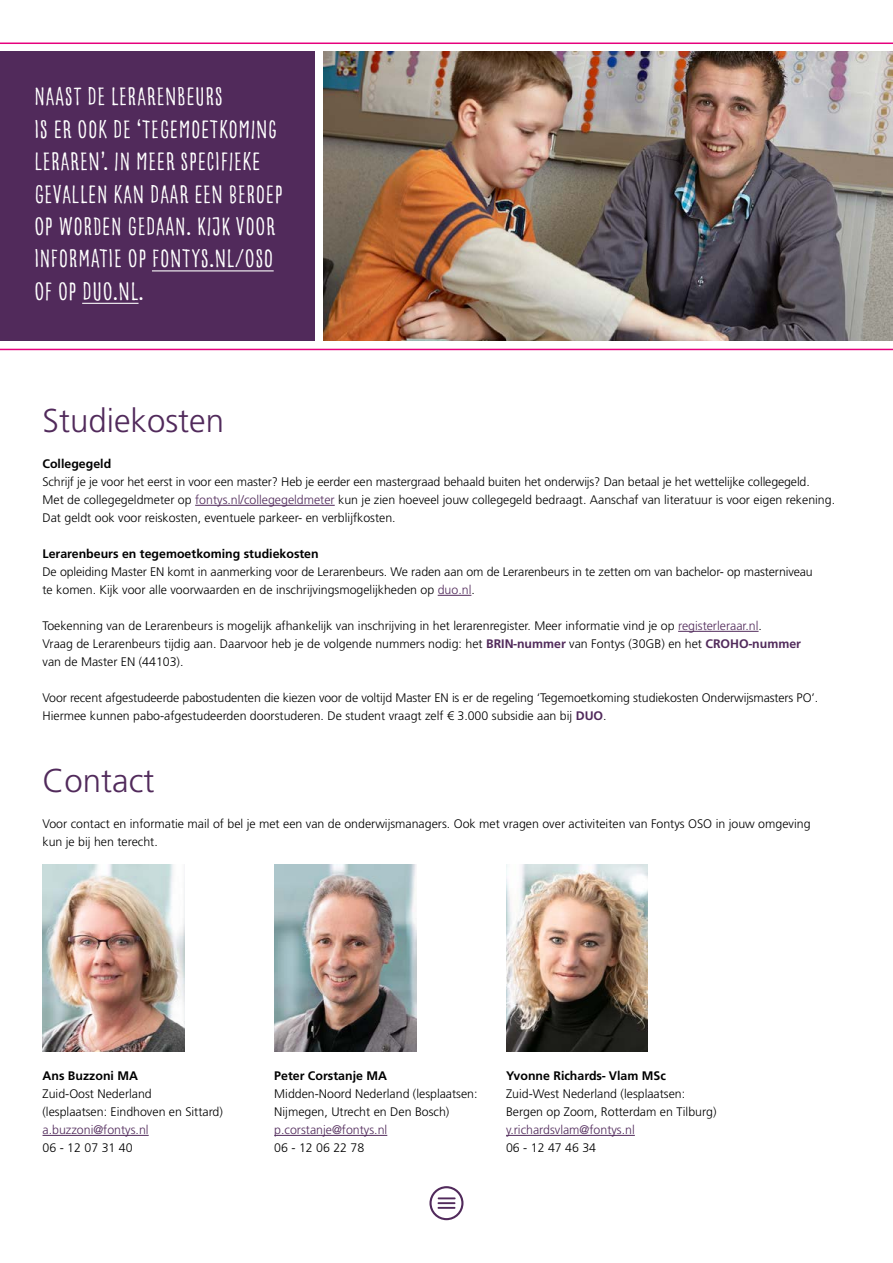
<style>
.page{position:relative;width:893px;height:1263px;background:#fff}
.page>*{position:absolute;margin:0;border:0;box-sizing:border-box;transform-origin:0 0}
.t1{font:300 33px "Fontys Frutiger";color:#512a5b}
.t2{font:27px/32.4px "Goodlife Sans Condensed";color:#fff}
.t3{font:300 12.3px/18px "Fontys Frutiger";color:#000}
.t4{font:700 12.3px "Fontys Frutiger";color:#000}
.t5{font:300 12.3px "Fontys Frutiger";color:#512a5b}
.s1{color:#512a5b}
.s2{font-weight:700;color:#512a5b}
</style>
<div class="page">
<div style="left:0;top:51px;width:315px;height:289px;background:#512a5b"></div>
<img style="left:323px;top:51px;width:570px;height:289px">
<hr style="left:0;top:43px;width:893px;height:1px;background:#e6007d">
<hr style="left:0;top:349px;width:893px;height:1px;background:#e6007d">
<hr style="left:152px;top:270px;width:122px;height:1px;background:#fff">
<hr style="left:82px;top:303px;width:57px;height:1px;background:#fff">
<hr style="left:195px;top:505px;width:140px;height:1px;background:#512a5b">
<hr style="left:438px;top:595px;width:33px;height:1px;background:#512a5b">
<hr style="left:678px;top:631px;width:81px;height:1px;background:#512a5b">
<img style="left:274px;top:864px;width:142px;height:187px">
<img style="left:43px;top:864px;width:141px;height:187px">
<img style="left:506px;top:864px;width:142px;height:187px">
<hr style="left:43px;top:1135px;width:106px;height:1px;background:#512a5b">
<hr style="left:274px;top:1135px;width:113px;height:1px;background:#512a5b">
<hr style="left:506px;top:1135px;width:129px;height:1px;background:#512a5b">
<svg style="left:429px;top:1186px;width:34px;height:34px"></svg>
<h2 class="t2" style="left:34px;top:81px;width:251px">NAAST DE LERARENBEURS<br>IS ER OOK DE ‘TEGEMOETKOMING<br>LERAREN’. IN MEER SPECIFIEKE<br>GEVALLEN KAN DAAR EEN BEROEP<br>OP WORDEN GEDAAN. KIJK VOOR<br>INFORMATIE OP FONTYS.NL/OSO<br>OF OP DUO.NL.</h2>
<h1 class="t1" style="left:43px;top:402px;width:183px">Studiekosten</h1>
<p class="t4" style="left:43px;top:456px;width:70px">Collegegeld</p>
<p class="t3" style="left:43px;top:473px;width:794px">Schrijf je je voor het eerst in voor een master? Heb je eerder een mastergraad behaald buiten het onderwijs? Dan betaal je het wettelijke collegegeld.<br>Met de collegegeldmeter op <span class="s1">fontys.nl/collegegeldmeter</span> kun je zien hoeveel jouw collegegeld bedraagt. Aanschaf van literatuur is voor eigen rekening.<br>Dat geldt ook voor reiskosten, eventuele parkeer- en verblijfkosten.</p>
<p class="t4" style="left:43px;top:547px;width:278px">Lerarenbeurs en tegemoetkoming studiekosten</p>
<p class="t3" style="left:43px;top:563px;width:772px">De opleiding Master EN komt in aanmerking voor de Lerarenbeurs. We raden aan om de Lerarenbeurs in te zetten om van bachelor- op masterniveau te komen. Kijk voor alle voorwaarden en de inschrijvingsmogelijkheden op <span class="s1">duo.nl</span>.</p>
<p class="t3" style="left:43px;top:617px;width:760px">Toekenning van de Lerarenbeurs is mogelijk afhankelijk van inschrijving in het lerarenregister. Meer informatie vind je op <span class="s1">registerleraar.nl</span>.<br>Vraag de Lerarenbeurs tijdig aan. Daarvoor heb je de volgende nummers nodig: het <span class="s2">BRIN-nummer</span> van Fontys (30GB) en het <span class="s2">CROHO-nummer </span>van de Master EN (44103).</p>
<p class="t3" style="left:43px;top:689px;width:777px">Voor recent afgestudeerde pabostudenten die kiezen voor de voltijd Master EN is er de regeling ‘Tegemoetkoming studiekosten Onderwijsmasters PO’.<br>Hiermee kunnen pabo-afgestudeerden doorstuderen. De student vraagt zelf € 3.000 subsidie aan bij <span class="s2">DUO</span>.</p>
<h1 class="t1" style="left:43px;top:762px;width:113px">Contact</h1>
<p class="t3" style="left:43px;top:815px;width:769px">Voor contact en informatie mail of bel je met een van de onderwijsmanagers. Ook met vragen over activiteiten van Fontys OSO in jouw omgeving kun je bij hen terecht.</p>
<p class="t4" style="left:43px;top:1068px;width:97px">Ans Buzzoni MA</p>
<p class="t3" style="left:43px;top:1085px;width:182px">Zuid-Oost Nederland<br>(lesplaatsen: Eindhoven en Sittard)</p>
<p class="t5" style="left:43px;top:1123px;width:108px">a.buzzoni@fontys.nl</p>
<p class="t3" style="left:43px;top:1139px;width:92px">06 - 12 07 31 40</p>
<p class="t4" style="left:274px;top:1068px;width:114px">Peter Corstanje MA</p>
<p class="t3" style="left:274px;top:1085px;width:205px">Midden-Noord Nederland (lesplaatsen:<br>Nijmegen, Utrecht en Den Bosch)</p>
<p class="t5" style="left:274px;top:1123px;width:115px">p.corstanje@fontys.nl</p>
<p class="t3" style="left:274px;top:1139px;width:92px">06 - 12 06 22 78</p>
<p class="t4" style="left:506px;top:1068px;width:161px">Yvonne Richards- Vlam MSc</p>
<p class="t3" style="left:506px;top:1085px;width:212px">Zuid-West Nederland (lesplaatsen:<br>Bergen op Zoom, Rotterdam en Tilburg)</p>
<p class="t5" style="left:506px;top:1123px;width:130px">y.richardsvlam@fontys.nl</p>
<p class="t3" style="left:506px;top:1139px;width:92px">06 - 12 47 46 34</p>
</div>
